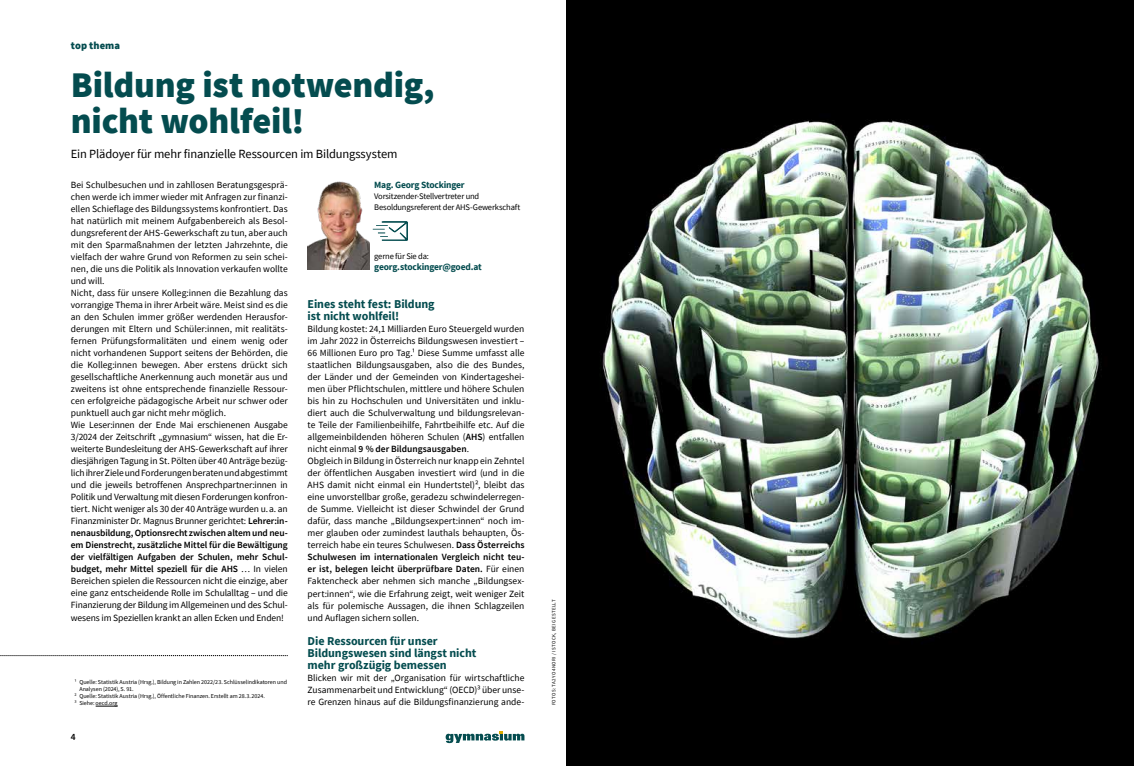
<style>
.page{position:relative;width:1134px;height:766px;background:#fff}
.page>*{position:absolute;margin:0;border:0;box-sizing:border-box;transform-origin:0 0}
.t1{font:900 36px/36px "Source Sans Pro";letter-spacing:-.005em;color:#044c4f}
.t2{font:12.5px "Source Sans Pro";letter-spacing:-.015em;color:#000}
.t3{font:700 12px/12px "Source Sans Pro";letter-spacing:-.005em;color:#044c4f}
.t4{font:900 10.5px "Source Sans Pro";letter-spacing:.005em;color:#044c4f}
.t5{font:9.5px/12px "Source Sans Pro";color:#000}
.t6{font:700 9.5px "Source Sans Pro";letter-spacing:-.02em;color:#044c4f}
.t7{font:600 9.5px "Source Sans Pro";color:#000}
.t8{font:8.5px/11px "Source Sans Pro";letter-spacing:-.02em;color:#000}
.t9{font:6px "Source Sans Pro";letter-spacing:-.005em;color:#000}
.t10{font:5px "Source Sans Pro";letter-spacing:.07em;color:#000}
.s1{font-weight:600}
</style>
<div class="page">
<svg style="left:446px;top:731px;width:78px;height:11px"></svg>
<svg style="left:0;top:655px;width:288px;height:1px"></svg>
<svg style="left:373px;top:221px;width:35px;height:20px"></svg>
<img style="left:308px;top:181px;width:62px;height:88px">
<svg style="left:96px;top:705px;width:22px;height:1px"></svg>
<img style="left:567px;top:0;width:567px;height:765px">
<p class="t4" style="left:71px;top:39px;width:51px">top thema</p>
<h1 class="t1" style="left:71px;top:67px;width:365px">Bildung ist notwendig, nicht wohlfeil!</h1>
<h2 class="t2" style="left:71px;top:146px;width:328px">Ein Plädoyer für mehr finanzielle Ressourcen im Bildungssystem</h2>
<p class="t5" style="left:71px;top:179px;width:218px">Bei Schulbesuchen und in zahllosen Beratungsgesprä&shy;chen werde ich immer wieder mit Anfragen zur finanzi&shy;ellen Schieflage des Bildungssystems konfrontiert. Das hat natürlich mit meinem Aufgabenbereich als Besol&shy;dungsreferent der AHS-Gewerkschaft zu tun, aber auch mit den Sparmaßnahmen der letzten Jahrzehnte, die vielfach der wahre Grund von Reformen zu sein schei&shy;nen, die uns die Politik als Innovation verkaufen wollte und will.<br>Nicht, dass für unsere Kolleg:innen die Bezahlung das vorrangige Thema in ihrer Arbeit wäre. Meist sind es die an den Schulen immer größer werdenden Herausfor&shy;derungen mit Eltern und Schüler:innen, mit realitäts&shy;fernen Prüfungsformalitäten und einem wenig oder nicht vorhandenen Support seitens der Behörden, die die Kolleg:innen bewegen. Aber erstens drückt sich gesellschaftliche Anerkennung auch monetär aus und zweitens ist ohne entsprechende finanzielle Ressour&shy;cen erfolgreiche pädagogische Arbeit nur schwer oder punktuell auch gar nicht mehr möglich.<br>Wie Leser:innen der Ende Mai erschienenen Ausgabe 3/2024 der Zeitschrift „gymnasium“ wissen, hat die Er&shy;weiterte Bundesleitung der AHS-Gewerkschaft auf ihrer diesjährigen Tagung in St. Pölten über 40 Anträge bezüg&shy;lich ihrer Ziele und Forderungen beraten und abgestimmt und die jeweils betroffenen Ansprechpartner:innen in Politik und Verwaltung mit diesen Forderungen konfron&shy;tiert. Nicht weniger als 30 der 40 Anträge wurden u.a. an Finanzminister Dr. Magnus Brunner gerichtet: <span class="s1">Lehrer:in&shy;nenausbildung, Optionsrecht zwischen altem und neu&shy;em Dienstrecht, zusätzliche Mittel für die Bewältigung der vielfältigen Aufgaben der Schulen, mehr Schul&shy;budget, mehr Mittel speziell für die AHS</span> … In vielen Bereichen spielen die Ressourcen nicht die einzige, aber eine ganz entscheidende Rolle im Schulalltag – und die Finanzierung der Bildung im Allgemeinen und des Schul&shy;wesens im Speziellen krankt an allen Ecken und Enden!</p>
<p class="t6" style="left:374px;top:178px;width:92px">Mag. Georg Stockinger</p>
<p class="t8" style="left:374px;top:190px;width:147px">Vorsitzender-Stellvertreter und<br>Besoldungsreferent der AHS-Gewerkschaft</p>
<p class="t8" style="left:374px;top:250px;width:56px">gerne für Sie da:</p>
<p class="t6" style="left:374px;top:260px;width:109px">georg.stockinger@goed.at</p>
<p class="t3" style="left:308px;top:298px;width:129px">Eines steht fest: Bildung ist nicht wohlfeil!</p>
<p class="t5" style="left:308px;top:323px;width:218px">Bildung kostet: 24,1 Milliarden Euro Steuergeld wurden im Jahr 2022 in Österreichs Bildungswesen investiert – 66 Millionen Euro pro Tag.1 Diese Summe umfasst alle staatlichen Bildungsausgaben, also die des Bundes, der Länder und der Gemeinden von Kindertageshei&shy;men über Pflichtschulen, mittlere und höhere Schulen bis hin zu Hochschulen und Universitäten und inklu&shy;diert auch die Schulverwaltung und bildungsrelevan&shy;te Teile der Familienbeihilfe, Fahrtbeihilfe etc. Auf die allgemeinbildenden höheren Schulen (<span class="s1">AHS</span>) entfallen nicht einmal <span class="s1">9 % der Bildungsausgaben</span>.<br>Obgleich in Bildung in Österreich nur knapp ein Zehntel der öffentlichen Ausgaben investiert wird (und in die AHS damit nicht einmal ein Hundertstel)2, bleibt das eine unvorstellbar große, geradezu schwindelerregen&shy;de Summe. Vielleicht ist dieser Schwindel der Grund dafür, dass manche „Bildungsexpert:innen“ noch im&shy;mer glauben oder zumindest lauthals behaupten, Ös&shy;terreich habe ein teures Schulwesen. <span class="s1">Dass Österreichs Schulwesen im internationalen Vergleich nicht teu&shy;er ist, belegen leicht überprüfbare Daten.</span> Für einen Faktencheck aber nehmen sich manche „Bildungsex&shy;pert:innen“, wie die Erfahrung zeigt, weit weniger Zeit als für polemische Aussagen, die ihnen Schlagzeilen und Auflagen sichern sollen.</p>
<p class="t3" style="left:308px;top:634px;width:170px">Die Ressourcen für unser<br>Bildungswesen sind längst nicht mehr großzügig bemessen</p>
<p class="t5" style="left:308px;top:671px;width:218px;text-align:justify">Blicken wir mit der „Organisation für wirtschaftliche Zusammenarbeit und Entwicklung“ (OECD)3 über unse&shy;re Grenzen hinaus auf die Bildungsfinanzierung ande-</p>
<p class="t9" style="left:74px;top:677px;width:214px">1 Quelle: Statistik Austria (Hrsg.), Bildung in Zahlen 2022/23. Schlüsselindikatoren und</p>
<p class="t9" style="left:79px;top:684px;width:56px">Analysen (2024), S. 91.</p>
<p class="t9" style="left:74px;top:691px;width:192px">2 Quelle: Statistik Austria (Hrsg.), Öffentliche Finanzen. Erstellt am 28.3.2024.</p>
<p class="t9" style="left:74px;top:698px;width:45px">3 Siehe: oecd.org</p>
<p class="t7" style="left:71px;top:730px;width:6px">4</p>
<p class="t10" style="left:551px;top:705px;width:108px;rotate:-90deg">FOTOS: TA2YO4NORI / ISTOCK, BEIGESTELLT</p>
</div>
